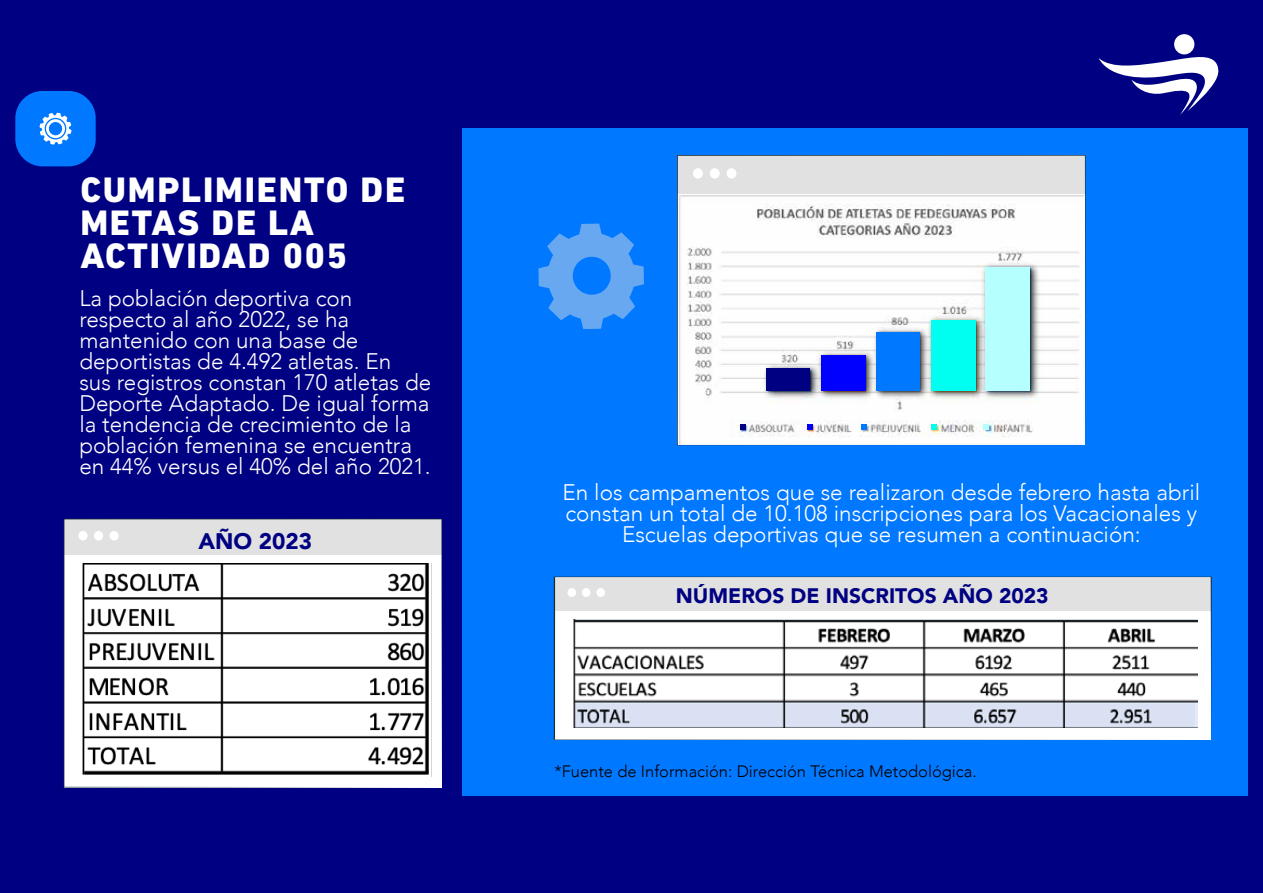
<style>
.page{position:relative;width:1263px;height:893px;background:#000082}
.page>*{position:absolute;margin:0;border:0;box-sizing:border-box;transform-origin:0 0}
.t1{font:800 36px/33px "DIN Next LT Pro";letter-spacing:.05em;color:#fff}
.t2{font:300 22.5px/21px "Avenir";color:#fff}
.t3{font:900 22.5px "Avenir";color:#000082}
.t4{font:900 21px "Avenir";color:#000082}
.t5{font:300 16.5px "Avenir";color:#000}
</style>
<div class="page">
<div style="left:462px;top:129px;width:786px;height:667px;background:#0078ff"></div>
<div style="left:15px;top:91px;width:81px;height:75px;background:#0078ff;border-radius:27px"></div>
<svg style="left:40px;top:113px;width:31px;height:32px"></svg>
<svg style="left:538px;top:224px;width:106px;height:105px"></svg>
<svg style="left:677px;top:155px;width:408px;height:290px;background:#d5d6d7"></svg>
<img style="left:679px;top:195px;width:404px;height:249px">
<img style="left:979px;top:260px;width:63px;height:141px">
<div style="left:985px;top:267px;width:45px;height:124px;background:#b6ffff"></div>
<img style="left:925px;top:312px;width:62px;height:89px">
<div style="left:931px;top:320px;width:44px;height:71px;background:#00fff1"></div>
<img style="left:870px;top:324px;width:61px;height:77px">
<div style="left:876px;top:332px;width:43px;height:58px;background:#0078ff"></div>
<img style="left:815px;top:347px;width:62px;height:54px">
<div style="left:821px;top:355px;width:44px;height:35px;background:#00f"></div>
<img style="left:760px;top:361px;width:62px;height:40px">
<div style="left:767px;top:368px;width:43px;height:22px;background:#000082"></div>
<svg style="left:740px;top:424px;width:6px;height:6px"></svg>
<svg style="left:807px;top:424px;width:6px;height:6px"></svg>
<svg style="left:861px;top:424px;width:6px;height:6px"></svg>
<svg style="left:930px;top:424px;width:6px;height:6px"></svg>
<svg style="left:983px;top:424px;width:6px;height:6px"></svg>
<svg style="left:64px;top:519px;width:378px;height:268px;background:#e8e8e8"></svg>
<img style="left:81px;top:564px;width:351px;height:213px">
<svg style="left:554px;top:577px;width:658px;height:163px;background:#e8e9e9"></svg>
<img style="left:574px;top:619px;width:623px;height:108px">
<svg style="left:1098px;top:57px;width:121px;height:58px"></svg>
<div style="left:1174px;top:34px;width:20px;height:20px;background:#fff;border-radius:50%"></div>
<h1 class="t1" style="left:80px;top:173px;width:326px">CUMPLIMIENTO DE<br>METAS DE LA<br>ACTIVIDAD 005</h1>
<p class="t2" style="left:79px;top:288px;width:353px">La población deportiva con respecto al año 2022, se ha mantenido con una base de deportistas de 4.492 atletas. En<br>sus registros constan 170 atletas de<br>Deporte Adaptado. De igual forma la tendencia de crecimiento de la población femenina se encuentra en 44% versus el 40% del año 2021.</p>
<p class="t3" style="left:198px;top:522px;width:115px">AÑO 2023</p>
<p class="t2" style="left:563px;top:482px;width:639px;text-align:center">En los campamentos que se realizaron desde febrero hasta abril constan un total de 10.108 inscripciones para los Vacacionales y<br>Escuelas deportivas que se resumen a continuación:</p>
<p class="t4" style="left:676px;top:577px;width:374px">NÚMEROS DE INSCRITOS AÑO 2023</p>
<p class="t5" style="left:554px;top:761px;width:424px">*Fuente de Información: Dirección Técnica Metodológica.</p>
</div>
